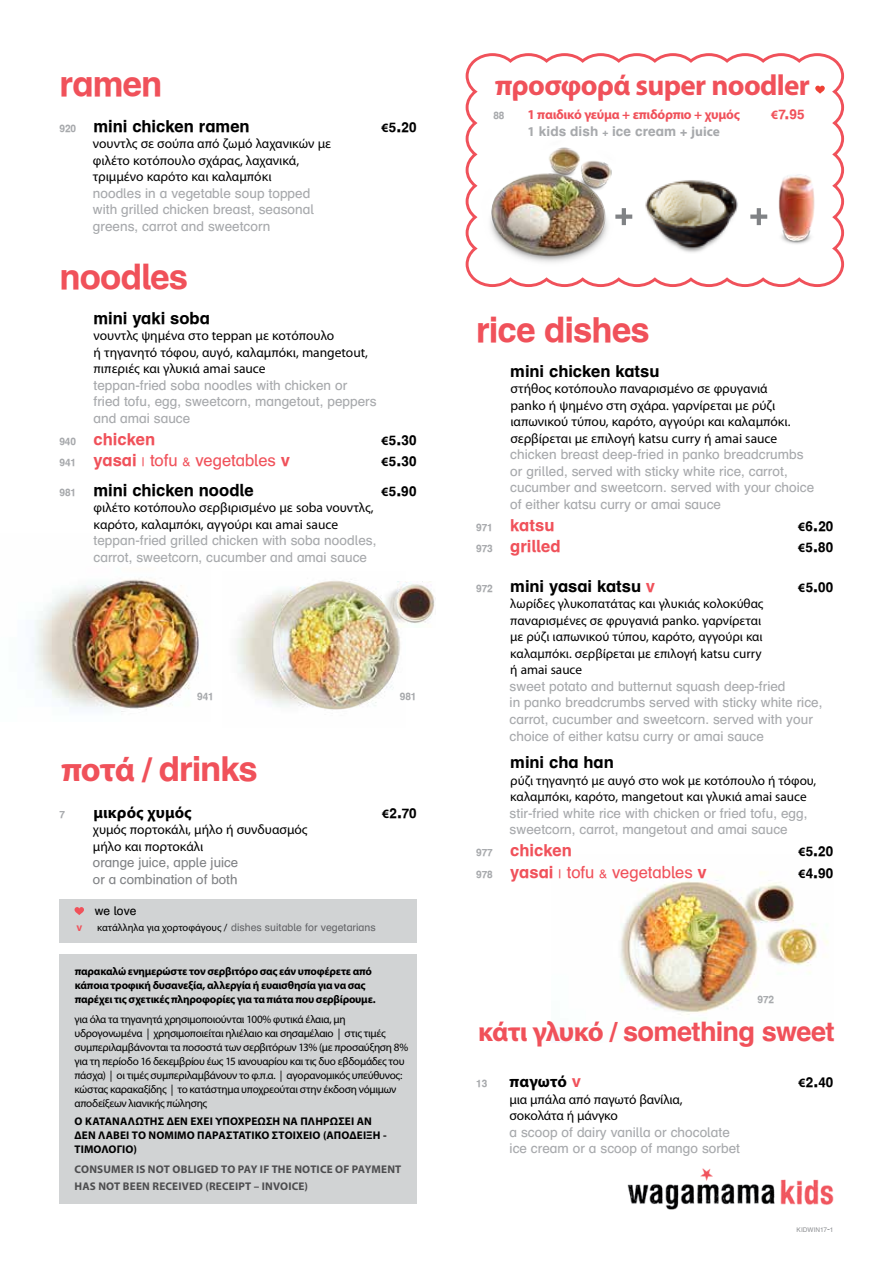
<style>
.page{position:relative;width:893px;height:1263px;background:#fff}
.page>*{position:absolute;margin:0;border:0;box-sizing:border-box;transform-origin:0 0}
.t1{font:700 34.5px "Wagamama";letter-spacing:-.025em;color:#f0515a}
.t2{font:700 34.5px "Wagamama";letter-spacing:-.035em;color:#f0515a}
.t3{font:700 29.1px "Myriad Pro";letter-spacing:-.025em;color:#f0515a}
.t4{font:700 27px "Wagamama";letter-spacing:-.025em;color:#f0515a}
.t5{font:700 18px "Wagamama";letter-spacing:.01em;color:#000}
.t6{font:700 18px "Wagamama";color:#f0515a}
.t7{font:700 16.5px "Wagamama";color:#000}
.t8{font:16.5px "Wagamama Normal";letter-spacing:-.005em;color:#f0515a}
.t9{font:700 16.5px "Wagamama";letter-spacing:-.005em;color:#000}
.t10{font:700 16.5px "Wagamama";color:#f0515a}
.t11{font:700 16.5px "Myriad Pro";color:#000}
.t12{font:700 16.35px "Myriad Pro";letter-spacing:.005em;color:#000}
.t13{font:13.5px/16.5px "Wagamama";color:#a7a9ac}
.t14{font:13.5px/16.5px "Myriad Pro";color:#000}
.t15{font:700 13.5px "Myriad Pro";letter-spacing:-.02em;color:#f0515a}
.t16{font:700 13.5px "Wagamama";letter-spacing:.005em;color:#a7a9ac}
.t17{font:700 13.5px "Wagamama";letter-spacing:-.01em;color:#a7a9ac}
.t18{font:13.2px/16.5px "Myriad Pro";color:#000}
.t19{font:13.2px/16.5px "Wagamama Normal";color:#808285}
.t20{font:12px "Wagamama";color:#000}
.t21{font:11.1px/14px "Myriad Pro";letter-spacing:-.025em;color:#000}
.t22{font:700 11.1px/14px "Myriad Pro";letter-spacing:-.015em;color:#000}
.t23{font:700 11.1px/14px "Myriad Pro";letter-spacing:.01em;color:#000}
.t24{font:700 11.1px/16.8px "Myriad Pro";letter-spacing:.015em;color:#4d4d4f}
.t25{font:10.5px "Wagamama";color:#656669}
.t26{font:8.85px "Wagamama";letter-spacing:.005em;color:#939598}
.s1{font-size:13.5px;color:#a7a9ac}
.s2{font-family:"Myriad Pro";font-size:12.75px}
.s3{font-family:"Wagamama";font-weight:700;font-size:13.5px;color:#a7a9ac}
.s4{font-family:"Wagamama";font-weight:700}
.s5{font-family:"Myriad Pro"}
.s6{font-weight:700;color:#f0515a}
.s7{font-family:"Myriad Pro";color:#000}
.s8{font-size:16.5px}
.s9{color:#f0515a}
.s10{font-family:"Myriad Pro";font-size:27.75px}
.s11{font-family:"Wagamama";color:#f0515a}
</style>
<div class="page">
<img style="left:620px;top:872px;width:208px;height:143px">
<img style="left:237px;top:579px;width:199px;height:131px">
<div style="left:60px;top:899px;width:357px;height:44px;background:#d1d3d4"></div>
<div style="left:60px;top:954px;width:357px;height:249px;background:#d1d3d4"></div>
<svg style="left:74px;top:907px;width:10px;height:8px"></svg>
<svg style="left:465px;top:53px;width:380px;height:234px"></svg>
<img style="left:627px;top:166px;width:129px;height:91px">
<img style="left:480px;top:133px;width:136px;height:136px">
<svg style="left:615px;top:208px;width:17px;height:17px"></svg>
<svg style="left:750px;top:208px;width:14px;height:17px"></svg>
<img style="left:764px;top:149px;width:65px;height:114px">
<svg style="left:815px;top:85px;width:10px;height:9px"></svg>
<img style="left:627px;top:1168px;width:207px;height:42px">
<img style="left:32px;top:578px;width:167px;height:134px">
<h1 class="t1" style="left:60px;top:63px;width:104px">ramen</h1>
<p class="t7" style="left:60px;top:116px;width:192px"><span class="s1">920</span> mini chicken ramen</p>
<h3 class="t5" style="left:382px;top:114px;width:37px"><span class="s2">€</span>5.20</h3>
<p class="t14" style="left:93px;top:135px;width:240px">νουντλς σε σούπα από ζωμό λαχανικών με φιλέτο κοτόπουλο σχάρας, λαχανικά, τριμμένο καρότο και καλαμπόκι</p>
<p class="t13" style="left:93px;top:186px;width:223px">noodles in a vegetable soup topped with grilled chicken breast, seasonal greens, carrot and sweetcorn</p>
<h1 class="t1" style="left:60px;top:256px;width:130px">noodles</h1>
<p class="t7" style="left:94px;top:308px;width:118px">mini yaki soba</p>
<p class="t14" style="left:94px;top:327px;width:276px">νουντλς ψημένα στο teppan με κοτόπουλο<br>ή τηγανητό τόφου, αυγό, καλαμπόκι, mangetout, πιπεριές και γλυκιά amai sauce</p>
<p class="t13" style="left:93px;top:378px;width:285px">teppan-fried soba noodles with chicken or fried tofu, egg, sweetcorn, mangetout, peppers and amai sauce</p>
<p class="t10" style="left:59px;top:429px;width:97px"><span class="s1">940</span> chicken</p>
<h3 class="t5" style="left:381px;top:427px;width:37px"><span class="s2">€</span>5.30</h3>
<p class="t8" style="left:60px;top:453px;width:232px"><span class="s3">941</span> <span class="s4">yasai</span> | tofu &amp; vegetables <span class="s4">v</span></p>
<h3 class="t5" style="left:381px;top:449px;width:37px"><span class="s2">€</span>5.30</h3>
<p class="t7" style="left:60px;top:480px;width:196px"><span class="s1">981</span> mini chicken noodle</p>
<h3 class="t5" style="left:382px;top:478px;width:37px"><span class="s2">€</span>5.90</h3>
<p class="t14" style="left:94px;top:499px;width:282px">φιλέτο κοτόπουλο σερβιρισμένο με soba νουντλς, καρότο, καλαμπόκι, αγγούρι και amai sauce</p>
<p class="t13" style="left:94px;top:533px;width:284px">teppan-fried grilled chicken with soba noodles, carrot, sweetcorn, cucumber and amai sauce</p>
<p class="t17" style="left:197px;top:687px;width:18px">941</p>
<h1 class="t2" style="left:61px;top:748px;width:198px"><span class="s5">ποτά /</span> drinks</h1>
<p class="t17" style="left:400px;top:687px;width:18px">981</p>
<p class="t17" style="left:60px;top:805px;width:7px">7</p>
<p class="t12" style="left:94px;top:801px;width:100px">μικρός χυμός</p>
<h3 class="t5" style="left:382px;top:800px;width:36px"><span class="s2">€</span>2.70</h3>
<p class="t14" style="left:93px;top:821px;width:216px">χυμός πορτοκάλι, μήλο ή συνδυασμός μήλο και πορτοκάλι</p>
<p class="t19" style="left:93px;top:855px;width:147px">orange juice, apple juice or a combination of both</p>
<p class="t20" style="left:95px;top:905px;width:43px">we love</p>
<p class="t25" style="left:77px;top:923px;width:301px"><span class="s6">v</span> <span class="s7">κατάλληλα για χορτοφάγους /</span> dishes suitable for vegetarians</p>
<p class="t22" style="left:75px;top:964px;width:302px">παρακαλώ ενημερώστε τον σερβιτόρο σας εάν υποφέρετε από κάποια τροφική δυσανεξία, αλλεργία ή ευαισθησία για να σας παρέχει τις σχετικές πληροφορίες για τα πιάτα που σερβίρουμε.</p>
<p class="t21" style="left:75px;top:1012px;width:335px">για όλα τα τηγανητά χρησιμοποιούνται 100% φυτικά έλαια, μη υδρογονωμένα | χρησιμοποιείται ηλιέλαιο και σησαμέλαιο | στις τιμές συμπεριλαμβάνονται τα ποσοστά των σερβιτόρων 13% (με προσαύξηση 8% για τη περίοδο 16 δεκεμβρίου έως 15 ιανουαρίου και τις δυο εβδομάδες του πάσχα) | οι τιμές συμπεριλαμβάνουν το φ.π.α. | αγορανομικός υπεύθυνος: κώστας καρακαξίδης | το κατάστημα υποχρεούται στην έκδοση νόμιμων αποδείξεων λιανικής πώλησης</p>
<p class="t23" style="left:75px;top:1113px;width:314px">Ο ΚΑΤΑΝΑΛΩΤΗΣ ΔΕΝ ΕΧΕΙ ΥΠΟΧΡΕΩΣΗ ΝΑ ΠΛΗΡΩΣΕΙ ΑΝ<br>ΔΕΝ ΛΑΒΕΙ ΤΟ ΝΟΜΙΜΟ ΠΑΡΑΣΤΑΤΙΚΟ ΣΤΟΙΧΕΙΟ (ΑΠΟΔΕΙΞΗ -<br>ΤΙΜΟΛΟΓΙΟ)</p>
<p class="t24" style="left:75px;top:1161px;width:328px">CONSUMER IS ΝΟΤ OBLIGED TO PAY IF THE NOTICE OF PAYMENT<br>HAS ΝΟΤ BEEN RECEIVED (RECEIPT – INVOICE)</p>
<h2 class="t3" style="left:495px;top:66px;width:316px">προσφορά super noodler</h2>
<p class="t17" style="left:493px;top:106px;width:13px">88</p>
<p class="t15" style="left:527px;top:106px;width:214px">1 παιδικό γεύμα + επιδόρπιο + χυμός</p>
<h3 class="t6" style="left:771px;top:102px;width:35px"><span class="s2">€</span>7.95</h3>
<p class="t16" style="left:527px;top:123px;width:194px"><span class="s5">1</span> kids dish + ice cream <span class="s8">+</span> <span class="s5">juice</span></p>
<h1 class="t1" style="left:476px;top:309px;width:175px">rice dishes</h1>
<p class="t9" style="left:510px;top:361px;width:151px">mini chicken katsu</p>
<p class="t14" style="left:510px;top:380px;width:282px">στήθος κοτόπουλο παναρισμένο σε φρυγανιά panko ή ψημένο στη σχάρα. γαρνίρεται με ρύζι ιαπωνικού τύπου, καρότο, αγγούρι και καλαμπόκι. σερβίρεται με επιλογή katsu curry ή amai sauce</p>
<p class="t13" style="left:510px;top:447px;width:306px">chicken breast deep-fried in panko breadcrumbs or grilled, served with sticky white rice, carrot, cucumber and sweetcorn. served with your choice of either katsu curry or amai sauce</p>
<p class="t10" style="left:476px;top:515px;width:80px"><span class="s1">971</span> katsu</p>
<h3 class="t5" style="left:798px;top:513px;width:37px"><span class="s2">€</span>6.20</h3>
<p class="t10" style="left:476px;top:537px;width:86px"><span class="s1">973</span> grilled</p>
<h3 class="t5" style="left:798px;top:535px;width:37px"><span class="s2">€</span>5.80</h3>
<p class="t9" style="left:476px;top:576px;width:180px"><span class="s1">972</span> mini yasai katsu <span class="s9">v</span></p>
<h3 class="t5" style="left:798px;top:575px;width:37px"><span class="s2">€</span>5.00</h3>
<p class="t18" style="left:510px;top:595px;width:255px">λωρίδες γλυκοπατάτας και γλυκιάς κολοκύθας παναρισμένες σε φρυγανιά panko. γαρνίρεται με ρύζι ιαπωνικού τύπου, καρότο, αγγούρι και καλαμπόκι. σερβίρεται με επιλογή katsu curry ή amai sauce</p>
<p class="t13" style="left:510px;top:678px;width:314px;line-height:17px">sweet potato and butternut squash deep-fried<br>in panko breadcrumbs served with sticky white rice, carrot, cucumber and sweetcorn. served with your choice of either katsu curry or amai sauce</p>
<p class="t9" style="left:510px;top:752px;width:105px">mini cha han</p>
<p class="t18" style="left:510px;top:772px;width:307px">ρύζι τηγανητό με αυγό στο wok με κοτόπουλο ή τόφου, καλαμπόκι, καρότο, mangetout και γλυκιά amai sauce</p>
<p class="t13" style="left:510px;top:805px;width:299px">stir-fried white rice with chicken or fried tofu, egg, sweetcorn, carrot, mangetout and amai sauce</p>
<p class="t10" style="left:476px;top:840px;width:97px"><span class="s1">977</span> chicken</p>
<h3 class="t5" style="left:798px;top:839px;width:37px"><span class="s2">€</span>5.20</h3>
<p class="t8" style="left:476px;top:864px;width:232px"><span class="s3">978</span> <span class="s4">yasai</span> | tofu &amp; vegetables <span class="s4">v</span></p>
<h3 class="t5" style="left:798px;top:860px;width:36px"><span class="s2">€</span>4.90</h3>
<p class="t17" style="left:758px;top:990px;width:18px">972</p>
<h3 class="t4" style="left:478px;top:1016px;width:358px"><span class="s10">κάτι γλυκό /</span> something sweet</h3>
<p class="t17" style="left:476px;top:1074px;width:13px">13</p>
<p class="t11" style="left:510px;top:1071px;width:73px">παγωτό <span class="s11">v</span></p>
<h3 class="t5" style="left:798px;top:1070px;width:37px"><span class="s2">€</span>2.40</h3>
<p class="t14" style="left:510px;top:1090px;width:175px">μια μπάλα από παγωτό βανίλια, σοκολάτα ή μάνγκο</p>
<p class="t13" style="left:510px;top:1124px;width:232px">a scoop of dairy vanilla or chocolate ice cream or a scoop of mango sorbet</p>
<p class="t26" style="left:797px;top:1225px;width:38px">KIDWIN17-1</p>
</div>
